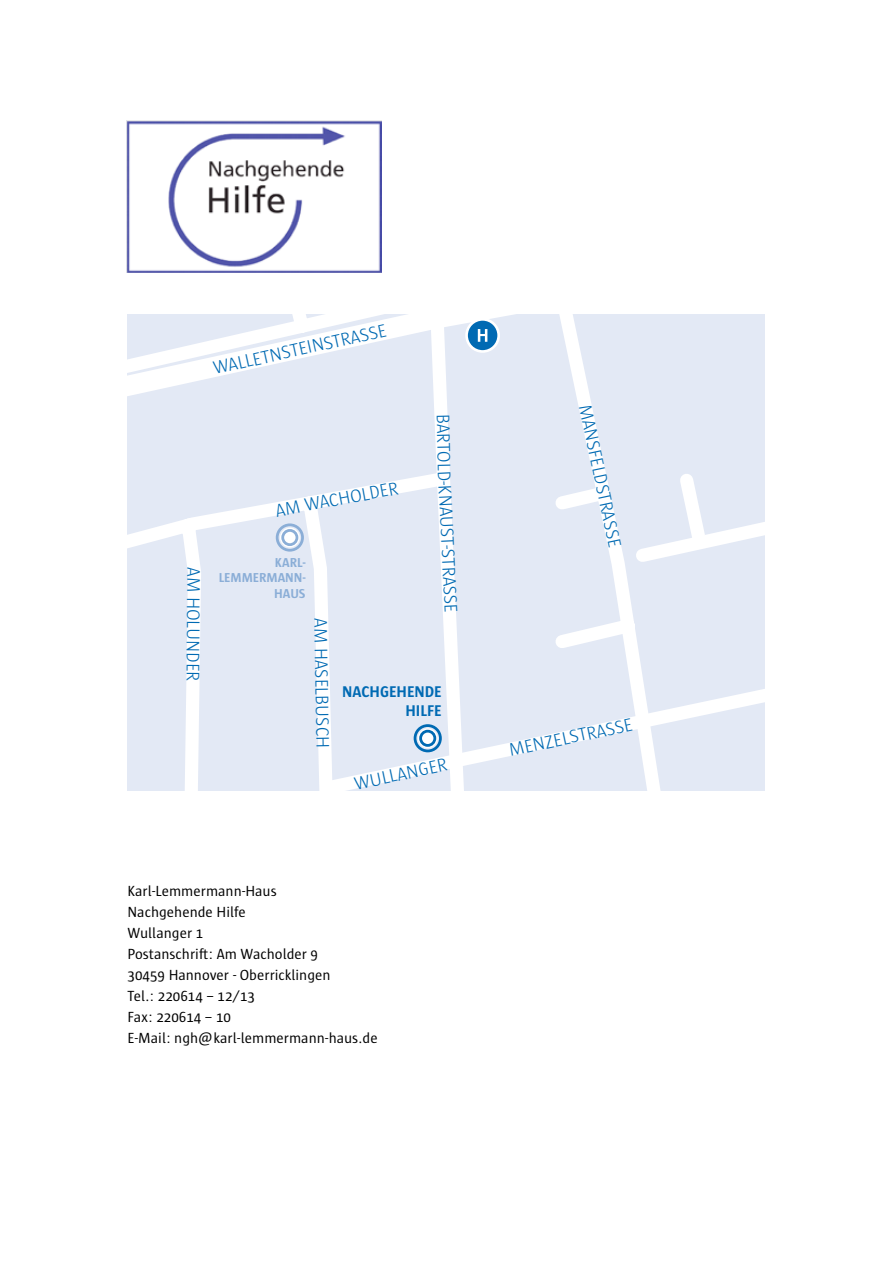
<style>
.page{position:relative;width:893px;height:1263px;background:#fff}
.page>*{position:absolute;margin:0;border:0;box-sizing:border-box;transform-origin:0 0}
.t1{font:300 18.6px "Sun";color:#006ab3}
.t2{font:700 15.9px/19px "Sun";color:#006ab3;text-align:right}
.t3{font:15px/21px "Sun";color:#000}
.t4{font:700 13.2px/15.9px "Sun";color:#8baed7;text-align:right}
</style>
<div class="page">
<img style="left:127px;top:121px;width:255px;height:151px">
<div style="left:128px;top:315px;width:637px;height:476px;background:#e3e9f5"></div>
<svg style="left:128px;top:414px;width:515px;height:377px"></svg>
<svg style="left:128px;top:315px;width:466px;height:99px"></svg>
<svg style="left:312px;top:678px;width:453px;height:111px"></svg>
<svg style="left:311px;top:789px;width:350px;height:2px"></svg>
<svg style="left:467px;top:319px;width:32px;height:32px"></svg>
<div style="left:465px;top:318px;width:35px;height:35px;border:3px solid #fff;border-radius:50%"></div>
<svg style="left:478px;top:329px;width:9px;height:13px"></svg>
<svg style="left:280px;top:528px;width:20px;height:19px"></svg>
<div style="left:276px;top:523px;width:28px;height:29px;border:3px solid #8baed7;border-radius:50%"></div>
<div style="left:281px;top:529px;width:17px;height:17px;border:3px solid #8baed7;border-radius:50%"></div>
<svg style="left:418px;top:728px;width:20px;height:20px"></svg>
<div style="left:414px;top:724px;width:28px;height:28px;border:3px solid #006ab3;border-radius:50%"></div>
<div style="left:419px;top:730px;width:17px;height:17px;border:3px solid #006ab3;border-radius:50%"></div>
<svg style="left:627px;top:465px;width:138px;height:106px"></svg>
<p class="t1" style="left:211px;top:359px;width:178px;rotate:-13deg">WALLETNSTEINSTRASSE</p>
<p class="t1" style="left:204px;top:567px;width:116px;rotate:91deg">AM HOLUNDER</p>
<p class="t1" style="left:274px;top:500px;width:126px;rotate:-10deg">AM WACHOLDER</p>
<p class="t4" style="left:219px;top:554px;width:88px">KARL-<br>LEMMERMANN-<br>HAUS</p>
<p class="t1" style="left:453px;top:413px;width:58px;rotate:89deg">BARTOL</p>
<p class="t1" style="left:454px;top:470px;width:144px;rotate:87deg">D-KNAUST-STRASSE</p>
<p class="t1" style="left:330px;top:618px;width:132px;rotate:89deg">AM HASELBUSCH</p>
<p class="t2" style="left:342px;top:682px;width:101px">NACHGEHENDE<br>HILFE</p>
<p class="t1" style="left:352px;top:774px;width:96px;rotate:-12deg">WULLANGER</p>
<p class="t3" style="left:128px;top:881px;width:252px">Karl-Lemmermann-Haus<br>Nachgehende Hilfe<br>Wullanger 1<br>Postanschrift: Am Wacholder 9<br>30459 Hannover - Oberricklingen<br>Tel.: 220614 – 12/13<br>Fax: 220614 – 10<br>E-Mail: ngh@karl-lemmermann-haus.de</p>
<p class="t1" style="left:594px;top:402px;width:147px;rotate:78deg">MANSFELDSTRASSE</p>
<p class="t1" style="left:507px;top:740px;width:127px;rotate:-12deg">MENZELSTRASSE</p>
</div>
